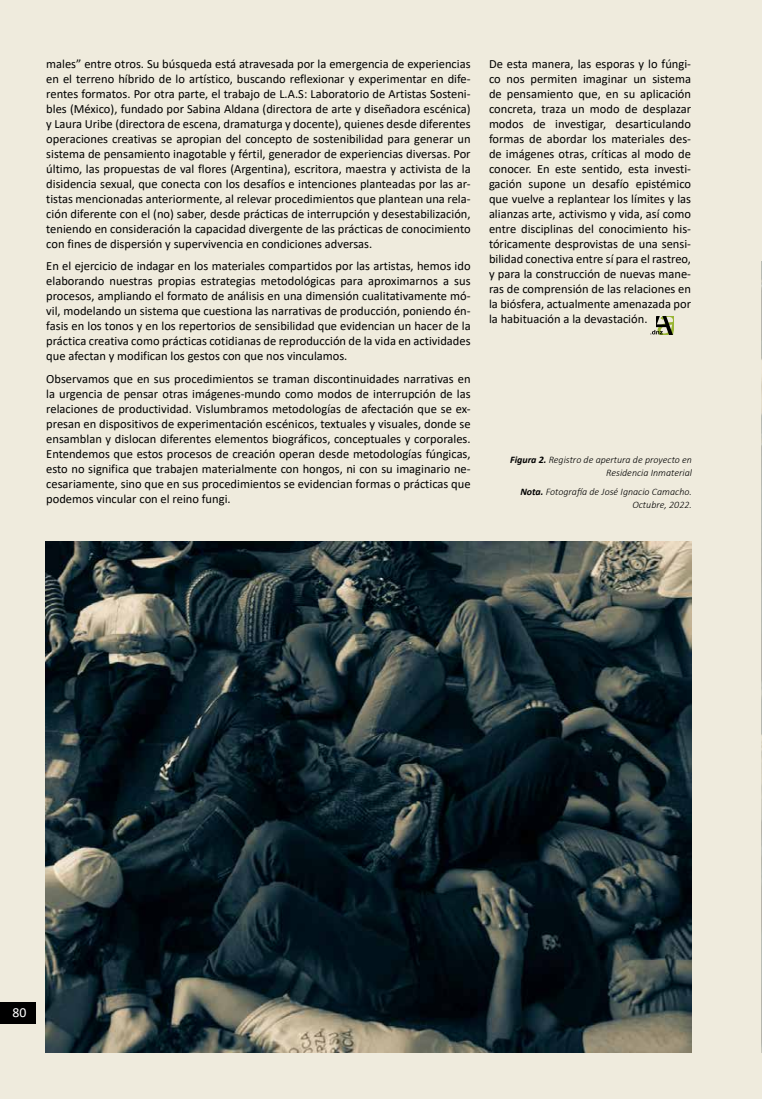
<style>
.page{position:relative;width:762px;height:1099px;background:#fff}
.page>*{position:absolute;margin:0;border:0;box-sizing:border-box;transform-origin:0 0}
.t1{font:13.75px "Calibri";color:#fff}
.t2{font:12.5px/15px "Calibri";color:#000;text-align:justify}
.t3{font:italic 300 10px/12.5px "Calibri";color:#000;text-align:right}
.s1{font-weight:700}
</style>
<div class="page">
<div style="left:0;top:0;width:762px;height:1098px;background:#efebdd"></div>
<div style="left:0;top:1001px;width:35px;height:22px;background:#000"></div>
<img style="left:45px;top:542px;width:646px;height:510px">
<img style="left:761px;top:261px;width:1px;height:791px">
<svg style="left:650px;top:317px;width:23px;height:17px"></svg>
<p class="t2" style="left:46px;top:56px;width:426px">males” entre otros. Su búsqueda está atravesada por la emergencia de experiencias en el terreno híbrido de lo artístico, buscando reflexionar y experimentar en dife&shy;rentes formatos. Por otra parte, el trabajo de L.A.S: Laboratorio de Artistas Sosteni&shy;bles (México), fundado por Sabina Aldana (directora de arte y diseñadora escénica) y Laura Uribe (directora de escena, dramaturga y docente), quienes desde diferentes operaciones creativas se apropian del concepto de sostenibilidad para generar un sistema de pensamiento inagotable y fértil, generador de experiencias diversas. Por último, las propuestas de val flores (Argentina), escritora, maestra y activista de la disidencia sexual, que conecta con los desafíos e intenciones planteadas por las ar&shy;tistas mencionadas anteriormente, al relevar procedimientos que plantean una rela&shy;ción diferente con el (no) saber, desde prácticas de interrupción y desestabilización, teniendo en consideración la capacidad divergente de las prácticas de conocimiento con fines de dispersión y supervivencia en condiciones adversas.</p>
<p class="t2" style="left:46px;top:258px;width:426px">En el ejercicio de indagar en los materiales compartidos por las artistas, hemos ido elaborando nuestras propias estrategias metodológicas para aproximarnos a sus procesos, ampliando el formato de análisis en una dimensión cualitativamente mó&shy;vil, modelando un sistema que cuestiona las narrativas de producción, poniendo én&shy;fasis en los tonos y en los repertorios de sensibilidad que evidencian un hacer de la práctica creativa como prácticas cotidianas de reproducción de la vida en actividades que afectan y modifican los gestos con que nos vinculamos.</p>
<p class="t2" style="left:46px;top:370px;width:426px">Observamos que en sus procedimientos se traman discontinuidades narrativas en la urgencia de pensar otras imágenes-mundo como modos de interrupción de las relaciones de productividad. Vislumbramos metodologías de afectación que se ex&shy;presan en dispositivos de experimentación escénicos, textuales y visuales, donde se ensamblan y dislocan diferentes elementos biográficos, conceptuales y corporales.<br>Entendemos que estos procesos de creación operan desde metodologías fúngicas, esto no significa que trabajen materialmente con hongos, ni con su imaginario ne&shy;cesariamente, sino que en sus procedimientos se evidencian formas o prácticas que podemos vincular con el reino fungi.</p>
<p class="t2" style="left:489px;top:56px;width:204px">De esta manera, las esporas y lo fúngi&shy;co nos permiten imaginar un sistema de pensamiento que, en su aplicación concreta, traza un modo de desplazar modos de investigar, desarticulando formas de abordar los materiales des&shy;de imágenes otras, críticas al modo de conocer. En este sentido, esta investi&shy;gación supone un desafío epistémico que vuelve a replantear los límites y las alianzas arte, activismo y vida, así como entre disciplinas del conocimiento his&shy;tóricamente desprovistas de una sensi&shy;bilidad conectiva entre sí para el rastreo, y para la construcción de nuevas mane&shy;ras de comprensión de las relaciones en la biósfera, actualmente amenazada por la habituación a la devastación.</p>
<p class="t3" style="left:510px;top:453px;width:183px"><span class="s1">Figura 2.</span> Registro de apertura de proyecto en<br>Residencia Inmaterial</p>
<p class="t3" style="left:520px;top:485px;width:173px"><span class="s1">Nota.</span> Fotografía de José Ignacio Camacho.<br>Octubre, 2022.</p>
<p class="t1" style="left:12px;top:1003px;width:15px">80</p>
</div>
